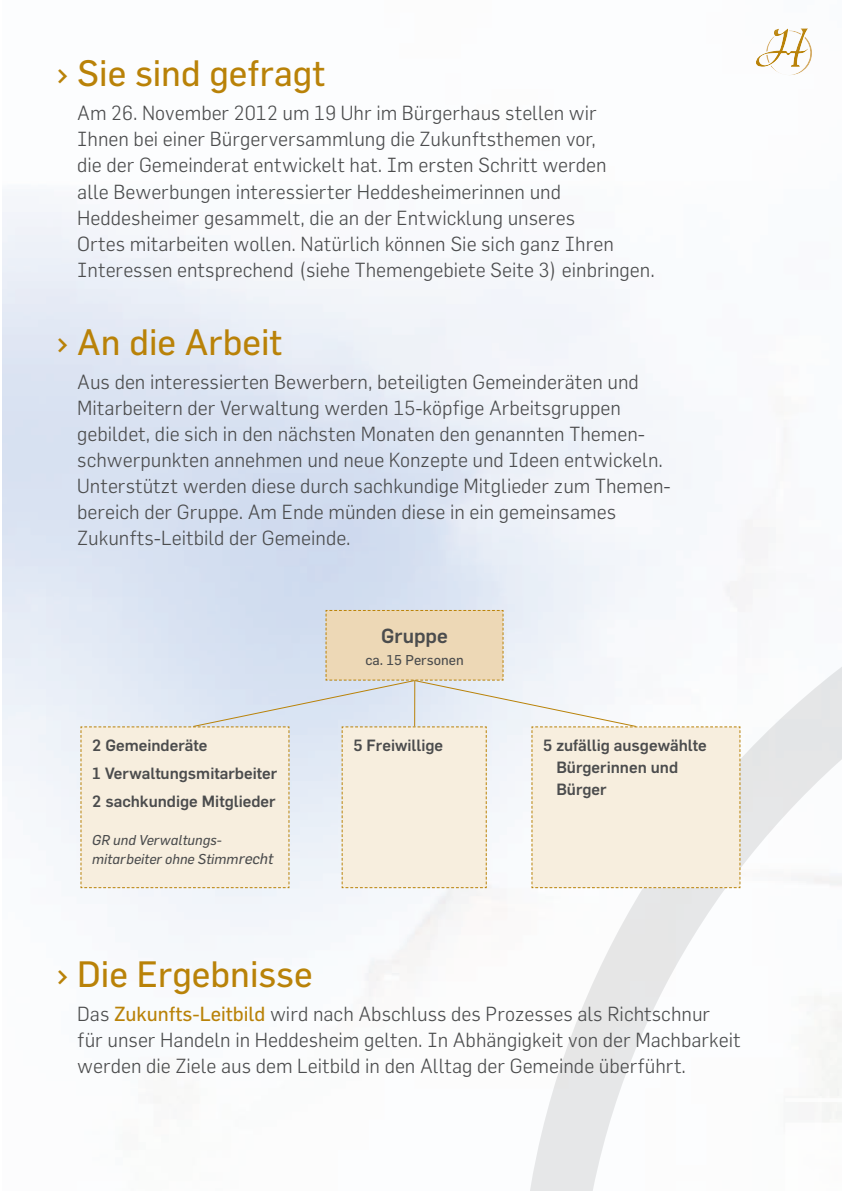
<style>
.page{position:relative;width:842px;height:1191px;background:#fff}
.page>*{position:absolute;margin:0;border:0;box-sizing:border-box;transform-origin:0 0}
.t1{font:36px "Flama";color:#b98208}
.t2{font:300 20px/26px "Flama";color:#4b4c4d}
.t3{font:500 20px "Flama";color:#4b4c4d}
.t4{font:500 16px/28px "Flama";color:#4b4c4d}
.t5{font:italic 14px/19px "Flama";color:#4b4c4d}
.t6{font:14px "Flama";color:#4b4c4d}
.s1{font-size:15.2px}
.s2{font-weight:400;color:#b98208}
</style>
<div class="page">
<svg style="left:517px;top:487px;width:325px;height:704px"></svg>
<div style="left:754px;top:28px;width:62px;height:48px;background:#fff;opacity:.75"></div>
<svg style="left:80px;top:609px;width:661px;height:279px"></svg>
<hr style="left:414px;top:680px;width:1px;height:46px;background:#b98208">
<h1 class="t1" style="left:57px;top:52px;width:270px">› Sie sind gefragt</h1>
<p class="t2" style="left:77px;top:100px;width:579px">Am 26. November 2012 um 19 Uhr im Bürgerhaus stellen wir<br>Ihnen bei einer Bürgerversammlung die Zukunftsthemen vor,<br>die der Gemeinderat entwickelt hat. Im ersten Schritt werden<br>alle Bewerbungen interessierter Heddesheimerinnen und Heddesheimer gesammelt, die an der Entwicklung unseres<br>Ortes mitarbeiten wollen. Natürlich können Sie sich ganz Ihren Interessen entsprechend (siehe Themengebiete Seite 3) einbringen.</p>
<h1 class="t1" style="left:57px;top:320px;width:227px">› An die Arbeit</h1>
<p class="t2" style="left:77px;top:368px;width:595px">Aus den interessierten Bewerbern, beteiligten Gemeinderäten und Mitarbeitern der Verwaltung werden 15-köpfige Arbeitsgruppen gebildet, die sich in den nächsten Monaten den genannten Themen&shy;schwerpunkten annehmen und neue Konzepte und Ideen entwickeln.<br>Unterstützt werden diese durch sachkundige Mitglieder zum Themen&shy;bereich der Gruppe. Am Ende münden diese in ein gemeinsames Zukunfts-Leitbild der Gemeinde.</p>
<p class="t4" style="left:92px;top:731px;width:186px">2 Gemeinderäte<br>1 Verwaltungsmitarbeiter<br>2 sachkundige Mitglieder</p>
<p class="t5" style="left:92px;top:830px;width:183px">GR und Verwaltungs&shy;mitarbeiter ohne Stimm<span class="s1">recht</span></p>
<p class="t3" style="left:381px;top:623px;width:68px">Gruppe</p>
<p class="t6" style="left:365px;top:651px;width:100px">ca. 15 Personen</p>
<p class="t4" style="left:353px;top:731px;width:91px">5 Freiwillige</p>
<p class="t4" style="left:556px;top:734px;width:152px;line-height:22px;text-indent:-13px">5 zufällig ausgewählte<br>Bürgerinnen und<br>Bürger</p>
<h1 class="t1" style="left:57px;top:952px;width:257px">› Die Ergebnisse</h1>
<p class="t2" style="left:77px;top:1000px;width:665px">Das <span class="s2">Zukunfts-Leitbild</span> wird nach Abschluss des Prozesses als Richtschnur für unser Handeln in Heddesheim gelten. In Abhängigkeit von der Machbarkeit werden die Ziele aus dem Leitbild in den Alltag der Gemeinde überführt.</p>
</div>
